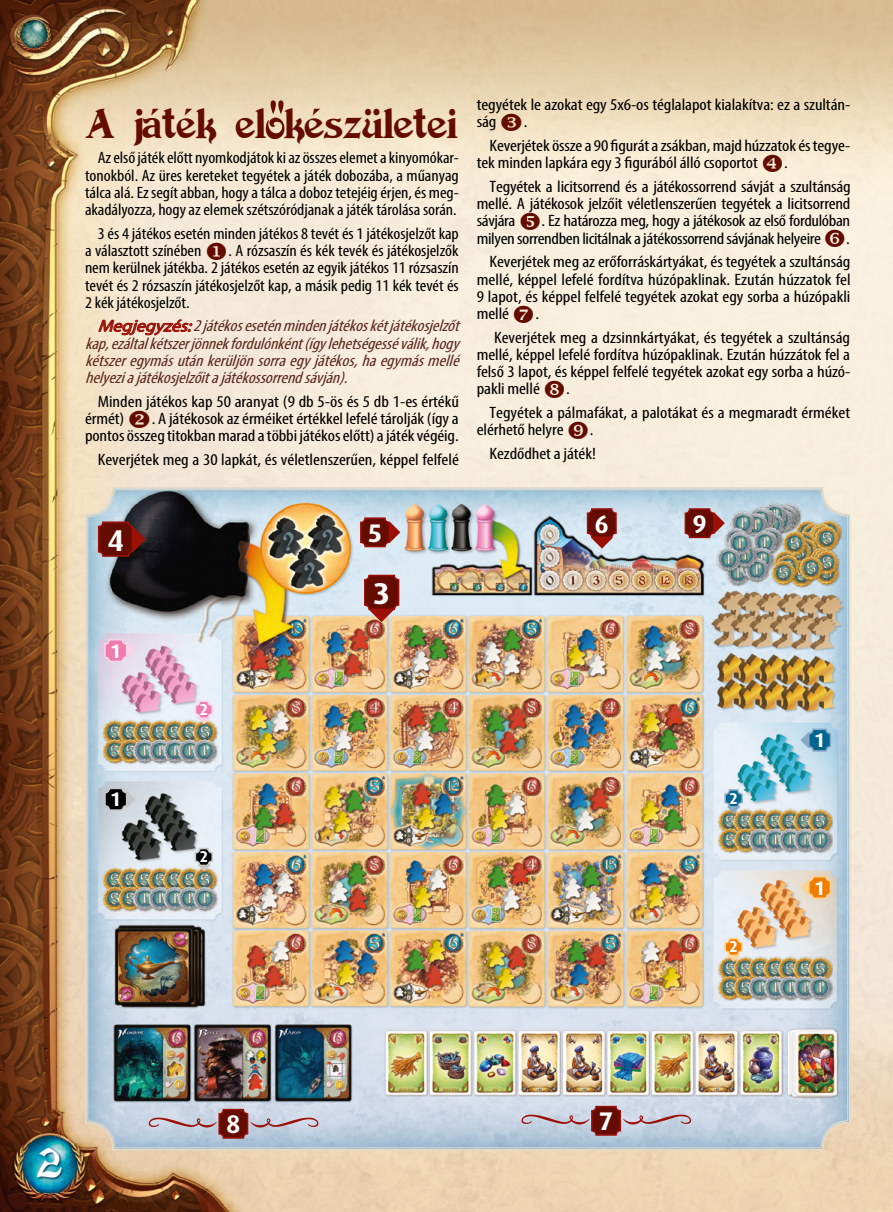
<style>
.page{position:relative;width:893px;height:1212px;background:#fff}
.page>*{position:absolute;margin:0;border:0;box-sizing:border-box;transform-origin:0 0}
.t1{font:75px "Nymphette";color:#9c1006}
.t2{font:39px "Devinne Swash";letter-spacing:-.03em;color:#640c00;scale:.89 1}
.t3{font:37.5px "Vinque";color:#fff}
.t4{font:700 30.15px "Dax";color:#fff}
.t5{font:700 25.5px "Dax";color:#fff}
.t6{font:700 19.65px "Dax";color:#fff}
.t7{font:condensed 16.5px/17.2px "Myriad Pro";letter-spacing:-.005em;color:#000;scale:1.15 1}
.t8{font:condensed 16.5px/17.2px "Myriad Pro";letter-spacing:-.005em;color:#000;text-align:justify;scale:1.1 1}
.t9{font:italic condensed 16.5px/17.2px "Myriad Pro";letter-spacing:-.005em;color:#5d291e;text-align:justify;scale:1.1 1}
.t10{font:700 15.6px "Dax";color:#fff}
.s1{color:#640c00}
.s2{font-stretch:normal;color:#9c1006}
</style>
<div class="page">
<img style="left:0;top:0;width:893px;height:1212px">
<svg style="left:36px;top:1147px;width:29px;height:34px"></svg>
<img style="left:84px;top:486px;width:767px;height:665px">
<svg style="left:369px;top:610px;width:25px;height:12px"></svg>
<div style="left:365px;top:575px;width:34px;height:34px;background:#640c00;border-radius:4px"></div>
<div style="left:364px;top:575px;width:35px;height:35px;border:2px solid #9c1006;border-radius:4px"></div>
<svg style="left:133px;top:527px;width:13px;height:25px"></svg>
<div style="left:99px;top:522px;width:33px;height:34px;background:#640c00;border-radius:4px"></div>
<div style="left:98px;top:521px;width:35px;height:36px;border:2px solid #9c1006;border-radius:4px"></div>
<svg style="left:197px;top:719px;width:13px;height:5px"></svg>
<div style="left:195px;top:701px;width:17px;height:17px;background:#ee7bae;border-radius:4px"></div>
<div style="left:195px;top:700px;width:18px;height:19px;border:2px solid #f9d3e6;border-radius:4px"></div>
<svg style="left:390px;top:522px;width:10px;height:21px"></svg>
<div style="left:361px;top:518px;width:28px;height:28px;background:#640c00;border-radius:4px"></div>
<div style="left:360px;top:517px;width:30px;height:30px;border:2px solid #9c1006;border-radius:4px"></div>
<svg style="left:714px;top:513px;width:11px;height:21px"></svg>
<div style="left:685px;top:509px;width:29px;height:28px;background:#640c00;border-radius:4px"></div>
<div style="left:685px;top:508px;width:29px;height:30px;border:2px solid #9c1006;border-radius:4px"></div>
<svg style="left:591px;top:538px;width:21px;height:11px"></svg>
<div style="left:588px;top:509px;width:28px;height:28px;background:#640c00;border-radius:4px"></div>
<div style="left:587px;top:508px;width:30px;height:30px;border:2px solid #9c1006;border-radius:4px"></div>
<svg style="left:727px;top:807px;width:13px;height:6px"></svg>
<div style="left:725px;top:790px;width:17px;height:17px;background:#006690;border-radius:4px"></div>
<div style="left:724px;top:789px;width:19px;height:18px;border:2px solid #88a9c4;border-radius:4px"></div>
<svg style="left:800px;top:732px;width:8px;height:16px"></svg>
<div style="left:809px;top:729px;width:21px;height:22px;background:#006690;border-radius:4px"></div>
<div style="left:808px;top:728px;width:23px;height:24px;border:2px solid #88a9c4;border-radius:4px"></div>
<svg style="left:727px;top:956px;width:13px;height:6px"></svg>
<div style="left:725px;top:938px;width:17px;height:17px;background:#ef7d00;border-radius:4px"></div>
<div style="left:724px;top:938px;width:19px;height:18px;border:2px solid #fdd491;border-radius:4px"></div>
<svg style="left:800px;top:879px;width:8px;height:17px"></svg>
<div style="left:809px;top:877px;width:21px;height:21px;background:#ef7d00;border-radius:4px"></div>
<div style="left:808px;top:876px;width:23px;height:23px;border:2px solid #fdd491;border-radius:4px"></div>
<svg style="left:198px;top:866px;width:13px;height:5px"></svg>
<div style="left:195px;top:848px;width:17px;height:17px;background:#000;border-radius:4px"></div>
<div style="left:195px;top:848px;width:18px;height:18px;border:2px solid #c6c6c6;border-radius:4px"></div>
<svg style="left:127px;top:791px;width:8px;height:16px"></svg>
<div style="left:105px;top:788px;width:22px;height:22px;background:#000;border-radius:4px"></div>
<div style="left:104px;top:788px;width:23px;height:23px;border:2px solid #c6c6c6;border-radius:4px"></div>
<div style="left:219px;top:1109px;width:29px;height:29px;background:#640c00;border-radius:4px"></div>
<div style="left:218px;top:1109px;width:30px;height:30px;border:2px solid #9c1006;border-radius:4px"></div>
<div style="left:592px;top:1106px;width:28px;height:29px;background:#640c00;border-radius:4px"></div>
<div style="left:591px;top:1106px;width:30px;height:30px;border:2px solid #9c1006;border-radius:4px"></div>
<svg style="left:127px;top:642px;width:8px;height:17px"></svg>
<div style="left:105px;top:640px;width:22px;height:21px;background:#ee7bae;border-radius:4px"></div>
<div style="left:104px;top:639px;width:23px;height:23px;border:2px solid #f9d3e6;border-radius:4px"></div>
<svg style="left:98px;top:319px;width:94px;height:17px;background:#d59b8b"></svg>
<svg style="left:266px;top:100px;width:18px;height:39px"></svg>
<svg style="left:502px;top:114px;width:20px;height:17px"></svg>
<svg style="left:763px;top:154px;width:19px;height:18px"></svg>
<svg style="left:521px;top:213px;width:19px;height:17px"></svg>
<svg style="left:825px;top:230px;width:19px;height:17px"></svg>
<svg style="left:514px;top:305px;width:19px;height:18px"></svg>
<svg style="left:545px;top:381px;width:19px;height:17px"></svg>
<svg style="left:569px;top:421px;width:19px;height:18px"></svg>
<h2 class="t2" style="left:85px;top:99px;width:421px">A játék el készületei</h2>
<p class="t8" style="left:85px;top:149px;width:341px;text-indent:13px">Az első játék előtt nyomkodjátok ki az összes elemet a kinyomókar&shy;tonokból. Az üres kereteket tegyétek a játék dobozába, a műanyag tálca alá. Ez segít abban, hogy a tálca a doboz tetejéig érjen, és meg&shy;akadályozza, hogy az elemek szétszóródjanak a játék tárolása során.</p>
<p class="t8" style="left:85px;top:224px;width:341px;text-indent:13px">3 és 4 játékos esetén minden játékos 8 tevét és 1 játékosjelzőt kap a választott színében <span class="s1">◆</span>. A rózsaszín és kék tevék és játékosjelzők nem kerülnek játékba. 2 játékos esetén az egyik játékos 11 rózsaszín tevét és 2 rózsaszín játékosjelzőt kap, a másik pedig 11 kék tevét és 2 kék játékosjelzőt.</p>
<p class="t9" style="left:85px;top:317px;width:346px;text-indent:13px"><span class="s2">Megjegyzés:</span>2játékoseseténmindenjátékoskétjátékosjelzőt kap,ezáltalkétszerjönnekfordulónként(ígylehetségesséválik,hogy kétszeregymásutánkerüljönsorraegyjátékos,haegymásmellé helyeziajátékosjelzőitajátékossorrendsávján).</p>
<p class="t7" style="left:85px;top:392px;width:327px;text-align:justify;text-indent:13px">Minden játékos kap 50 aranyat (9 db 5-ös és 5 db 1-es értékű érmét) <span class="s1">❖</span>. A játékosok az érméiket értékkel lefelé tárolják (így a pontos összeg titokban marad a többi játékos előtt) a játék végéig.</p>
<p class="t7" style="left:98px;top:451px;width:315px">Keverjétek meg a 30 lapkát, és véletlenszerűen, képpel felfelé</p>
<p class="t7" style="left:477px;top:96px;width:326px">tegyétek le azokat egy 5x6-os téglalapot kialakítva: ez a szultán&shy;ság</p>
<p class="t7" style="left:489px;top:110px;width:315px;line-height:23.7px;text-indent:34px">.<br>Keverjétek össze a 90 figurát a zsákban, majd húzzatok és tegye-</p>
<p class="t7" style="left:477px;top:154px;width:246px">tek minden lapkára egy 3 figurából álló csoportot</p>
<p class="t7" style="left:489px;top:151px;width:316px;line-height:23.7px;text-indent:295px">.<br>Tegyétek a licitsorrend és a játékossorrend sávját a szultánság</p>
<p class="t7" style="left:477px;top:195px;width:327px">mellé. A játékosok jelzőit véletlenszerűen tegyétek a licitsorrend sávjára</p>
<p class="t7" style="left:477px;top:212px;width:326px;text-indent:65px">. Ez határozza meg, hogy a játékosok az első fordulóban milyen sorrendben licitálnak a játékossorrend sávjának helyeire</p>
<p class="t7" style="left:489px;top:226px;width:315px;line-height:23.7px;text-align:right">.<br>Keverjétek meg az erőforráskártyákat, és tegyétek a szultánság</p>
<p class="t7" style="left:477px;top:270px;width:327px;text-align:justify">mellé, képpel lefelé fordítva húzópaklinak. Ezután húzzatok fel 9 lapot, és képpel felfelé tegyétek azokat egy sorba a húzópakli mellé</p>
<p class="t7" style="left:494px;top:302px;width:311px;line-height:23.7px;text-indent:41px">.<br>Keverjétek meg a dzsinnkártyákat, és tegyétek a szultánság</p>
<p class="t7" style="left:477px;top:346px;width:326px;text-align:justify">mellé, képpel lefelé fordítva húzópaklinak. Ezután húzzátok fel a felső 3 lapot, és képpel felfelé tegyétek azokat egy sorba a húzó&shy;pakli mellé</p>
<p class="t7" style="left:489px;top:377px;width:315px;line-height:23.7px;text-indent:77px">.<br>Tegyétek a pálmafákat, a palotákat és a megmaradt érméket</p>
<p class="t7" style="left:477px;top:421px;width:77px">elérhető helyre</p>
<p class="t7" style="left:489px;top:418px;width:94px;line-height:23.7px;text-align:right">.<br>Kezdődhet a játék!</p>
<h3 class="t4" style="left:107px;top:523px;width:18px">4</h3>
<p class="t6" style="left:110px;top:640px;width:13px">1</p>
<p class="t6" style="left:110px;top:788px;width:13px">1</p>
<p class="t10" style="left:199px;top:701px;width:10px">2</p>
<p class="t10" style="left:199px;top:848px;width:10px">2</p>
<h3 class="t5" style="left:368px;top:518px;width:16px">5</h3>
<h3 class="t4" style="left:373px;top:576px;width:18px">3</h3>
<h3 class="t5" style="left:595px;top:509px;width:16px">6</h3>
<h3 class="t5" style="left:692px;top:509px;width:16px">9</h3>
<p class="t10" style="left:729px;top:789px;width:10px">2</p>
<p class="t6" style="left:814px;top:729px;width:13px">1</p>
<p class="t6" style="left:814px;top:877px;width:13px">1</p>
<p class="t10" style="left:729px;top:938px;width:10px">2</p>
<h3 class="t3" style="left:37px;top:1139px;width:27px">2</h3>
<h3 class="t5" style="left:599px;top:1107px;width:16px">7</h3>
<h3 class="t5" style="left:226px;top:1110px;width:16px">8</h3>
<h1 class="t1" style="left:520px;top:1081px;width:175px">1 2</h1>
<h1 class="t1" style="left:147px;top:1084px;width:175px">1 2</h1>
</div>
